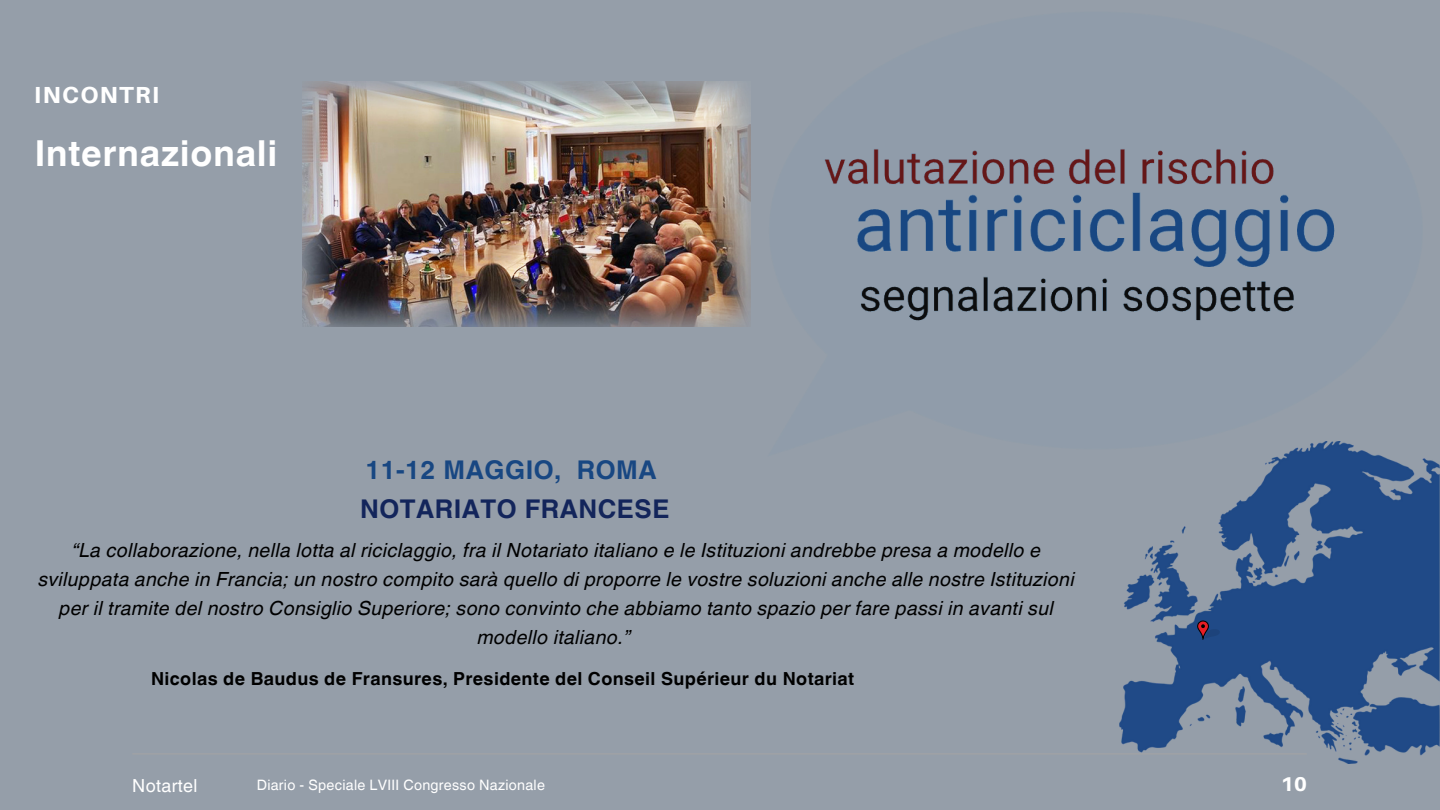
<style>
.page{position:relative;width:1440px;height:810px;background:#959ea9}
.page>*{position:absolute;margin:0;border:0;box-sizing:border-box;transform-origin:0 0}
.t1{font:700 35.8px "Helvetica World";letter-spacing:.02em;color:#fff}
.t2{font:700 25.8px "Helvetica World";letter-spacing:.02em;color:#13255b}
.t3{font:700 25.8px "Helvetica World";letter-spacing:.02em;color:#184782}
.t4{font:800 23.3px "Aileron";letter-spacing:.06em;color:#fff}
.t5{font:800 20px "Aileron";color:#fff}
.t6{font:italic 19.5px/29.2px "Helvetica World";letter-spacing:.02em;color:#000;text-align:center}
.t7{font:700 18px "Helvetica World";letter-spacing:.02em;color:#000}
.t8{font:18px "Helvetica World";letter-spacing:.02em;color:#fff}
.t9{font:14.4px "Helvetica World";letter-spacing:.02em;color:#fff}
</style>
<div class="page">
<img style="left:1120px;top:467px;width:320px;height:296px">
<svg style="left:1197px;top:621px;width:23px;height:18px"></svg>
<hr style="left:133px;top:754px;width:1173px;height:1px;background:#a5a4a4">
<img style="left:303px;top:81px;width:447px;height:245px">
<img style="left:824px;top:149px;width:616px;height:318px">
<p class="t4" style="left:34px;top:80px;width:126px">INCONTRI</p>
<p class="t1" style="left:35px;top:124px;width:244px">Internazionali</p>
<p class="t3" style="left:365px;top:448px;width:293px">11-12 MAGGIO, ROMA</p>
<p class="t2" style="left:360px;top:487px;width:311px">NOTARIATO FRANCESE</p>
<p class="t6" style="left:38px;top:533px;width:1038px">“La collaborazione, nella lotta al riciclaggio, fra il Notariato italiano e le Istituzioni andrebbe presa a modello e sviluppata anche in Francia; un nostro compito sarà quello di proporre le vostre soluzioni anche alle nostre Istituzioni per il tramite del nostro Consiglio Superiore; sono convinto che abbiamo tanto spazio per fare passi in avanti sul modello italiano.”</p>
<p class="t7" style="left:151px;top:663px;width:705px">Nicolas de Baudus de Fransures, Presidente del Conseil Supérieur du Notariat</p>
<p class="t8" style="left:132px;top:775px;width:67px">Notartel</p>
<p class="t9" style="left:257px;top:777px;width:290px">Diario - Speciale LVIII Congresso Nazionale</p>
<p class="t5" style="left:1281px;top:772px;width:28px">10</p>
</div>
